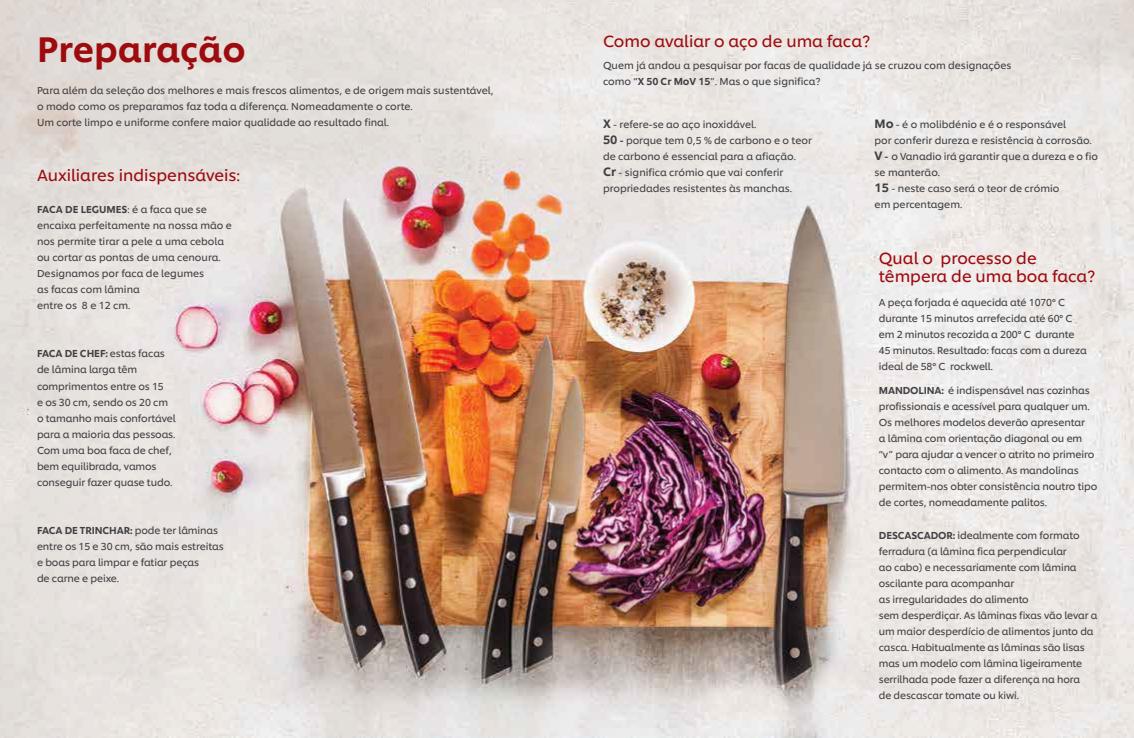
<style>
.page{position:relative;width:1134px;height:738px;background:#fff}
.page>*{position:absolute;margin:0;border:0;box-sizing:border-box;transform-origin:0 0}
.t1{font:500 35px "Unilever Shilling";letter-spacing:-.005em;color:#9e0b0f}
.t2{font:16px/18px "Unilever Shilling";color:#9e0b0f}
.t3{font:10px/16px "Unilever Shilling";letter-spacing:-.01em;color:#414042}
.s1{font-weight:500}
.s2{font-weight:500;font-size:12px}
</style>
<div class="page">
<img style="left:0;top:0;width:1134px;height:737px">
<h1 class="t1" style="left:37px;top:22px;width:210px">Preparação</h1>
<p class="t3" style="left:37px;top:82px;width:458px">Para além da seleção dos melhores e mais frescos alimentos, e de origem mais sustentável, o modo como os preparamos faz toda a diferença. Nomeadamente o corte.<br>Um corte limpo e uniforme confere maior qualidade ao resultado final.</p>
<h2 class="t2" style="left:37px;top:165px;width:205px">Auxiliares indispensáveis:</h2>
<p class="t3" style="left:37px;top:201px;width:196px"><span class="s1">FACA DE LEGUMES</span>: é a faca que se encaixa perfeitamente na nossa mão e nos permite tirar a pele a uma cebola ou cortar as pontas de uma cenoura.<br>Designamos por faca de legumes<br>as facas com lâmina<br>entre os 8 e 12 cm.</p>
<p class="t3" style="left:37px;top:345px;width:140px"><span class="s1">FACA DE CHEF:</span> estas facas de lâmina larga têm comprimentos entre os 15<br>e os 30 cm, sendo os 20 cm o tamanho mais confortável para a maioria das pessoas.<br>Com uma boa faca de chef, bem equilibrada, vamos conseguir fazer quase tudo.</p>
<p class="t3" style="left:37px;top:521px;width:188px"><span class="s1">FACA DE TRINCHAR:</span> pode ter lâminas entre os 15 e 30 cm, são mais estreitas e boas para limpar e fatiar peças<br>de carne e peixe.</p>
<h2 class="t2" style="left:603px;top:31px;width:269px">Como avaliar o aço de uma faca?</h2>
<p class="t3" style="left:603px;top:57px;width:410px">Quem já andou a pesquisar por facas de qualidade já se cruzou com designações como “<span class="s1">X 50 Cr MoV 15</span>”. Mas o que significa?</p>
<p class="t3" style="left:603px;top:116px;width:210px"><span class="s2">X</span> - refere-se ao aço inoxidável.<br><span class="s2">50</span> <span class="s1">-</span> porque tem 0,5 % de carbono e o teor de carbono é essencial para a afiação.<br><span class="s2">Cr</span> - significa crómio que vai conferir propriedades resistentes às manchas.</p>
<p class="t3" style="left:874px;top:116px;width:225px"><span class="s2">Mo</span> - é o molibdénio e é o responsável<br>por conferir dureza e resistência à corrosão.<br><span class="s2">V</span> <span class="s1">-</span> o Vanadio irá garantir que a dureza e o fio se manterão.<br><span class="s2">15</span> - neste caso será o teor de crómio<br>em percentagem.</p>
<h2 class="t2" style="left:879px;top:248px;width:218px">Qual o processo de têmpera de uma boa faca?</h2>
<p class="t3" style="left:879px;top:293px;width:209px">A peça forjada é aquecida até 1070° C durante 15 minutos arrefecida até 60° C em 2 minutos recozida a 200° C durante 45 minutos. Resultado: facas com a dureza ideal de 58° C rockwell.</p>
<p class="t3" style="left:879px;top:381px;width:220px"><span class="s1">MANDOLINA:</span> é indispensável nas cozinhas profissionais e acessível para qualquer um.<br>Os melhores modelos deverão apresentar<br>a lâmina com orientação diagonal ou em “v” para ajudar a vencer o atrito no primeiro contacto com o alimento. As mandolinas permitem-nos obter consistência noutro tipo de cortes, nomeadamente palitos.</p>
<p class="t3" style="left:879px;top:525px;width:220px"><span class="s1">DESCASCADOR:</span> idealmente com formato ferradura (a lâmina fica perpendicular<br>ao cabo) e necessariamente com lâmina oscilante para acompanhar<br>as irregularidades do alimento<br>sem desperdiçar. As lâminas fixas vão levar a um maior desperdício de alimentos junto da casca. Habitualmente as lâminas são lisas mas um modelo com lâmina ligeiramente serrilhada pode fazer a diferença na hora<br>de descascar tomate ou kiwi.</p>
</div>
